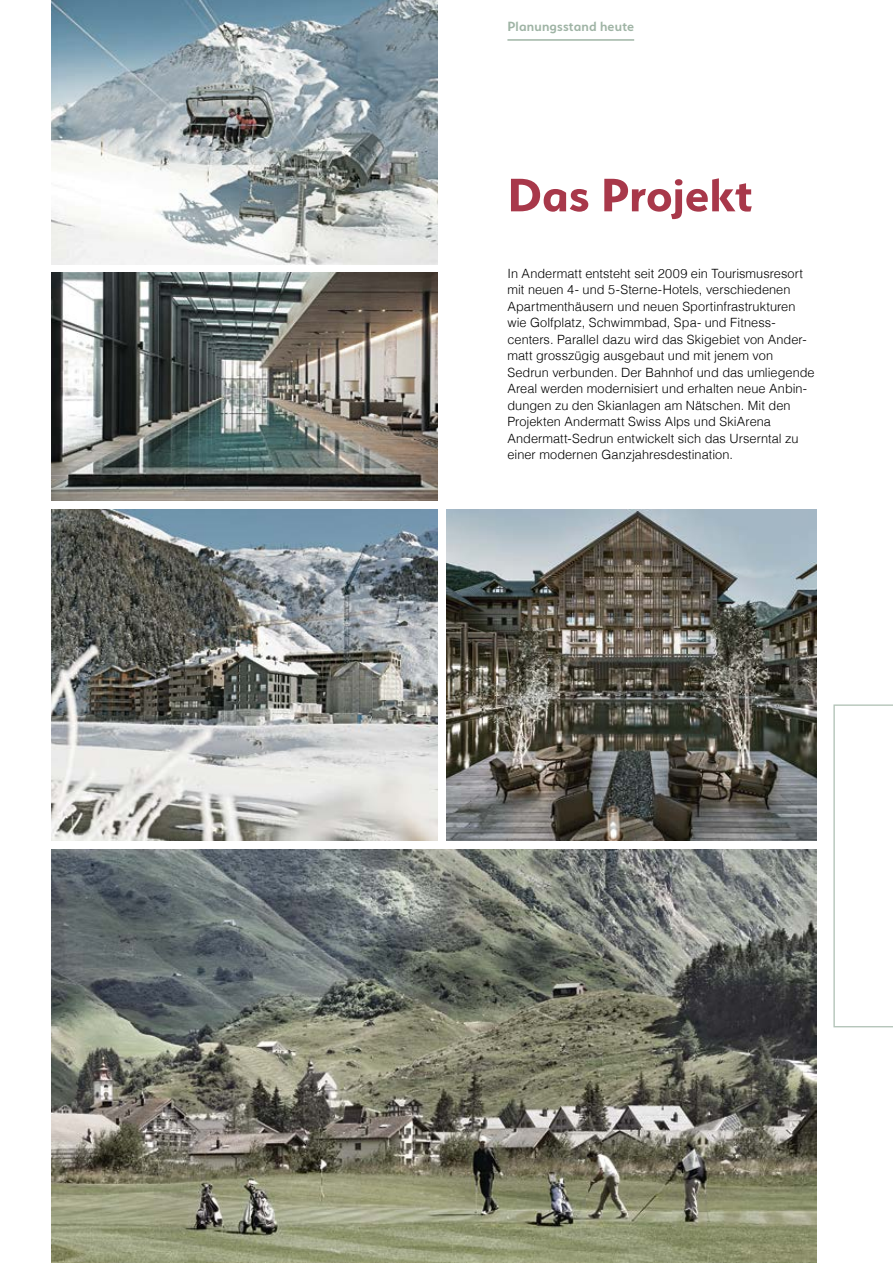
<style>
.page{position:relative;width:893px;height:1263px;background:#fff}
.page>*{position:absolute;margin:0;border:0;box-sizing:border-box;transform-origin:0 0}
.t1{font:700 52.5px "Serenity";letter-spacing:-.005em;color:#a8384a}
.t2{font:600 15px "Serenity";letter-spacing:.015em;color:#9fb4a5}
.t3{font:300 12.75px/16.5px "Helvetica";letter-spacing:.005em;color:#000}
</style>
<div class="page">
<hr style="left:507px;top:39px;width:127px;height:2px;background:#9fb4a5">
<img style="left:51px;top:0;width:387px;height:264px">
<img style="left:51px;top:273px;width:387px;height:228px">
<img style="left:446px;top:509px;width:370px;height:331px">
<img style="left:51px;top:849px;width:765px;height:414px">
<img style="left:51px;top:509px;width:387px;height:331px">
<svg style="left:833px;top:704px;width:60px;height:323px"></svg>
<p class="t2" style="left:507px;top:18px;width:128px">Planungsstand heute</p>
<h1 class="t1" style="left:507px;top:166px;width:247px">Das Projekt</h1>
<p class="t3" style="left:507px;top:264px;width:309px">In Andermatt entsteht seit 2009 ein Tourismusresort mit neuen 4- und 5-Sterne-Hotels, verschiedenen Apartmenthäusern und neuen Sportinfrastrukturen wie Golfplatz, Schwimmbad, Spa- und Fitness&shy;centers. Parallel dazu wird das Skigebiet von Ander&shy;matt grosszügig ausgebaut und mit jenem von Sedrun verbunden. Der Bahnhof und das umliegende Areal werden modernisiert und erhalten neue Anbin&shy;dungen zu den Skianlagen am Nätschen. Mit den Projekten Andermatt Swiss Alps und SkiArena Andermatt-Sedrun entwickelt sich das Urserntal zu einer modernen Ganzjahresdestination.</p>
</div>
